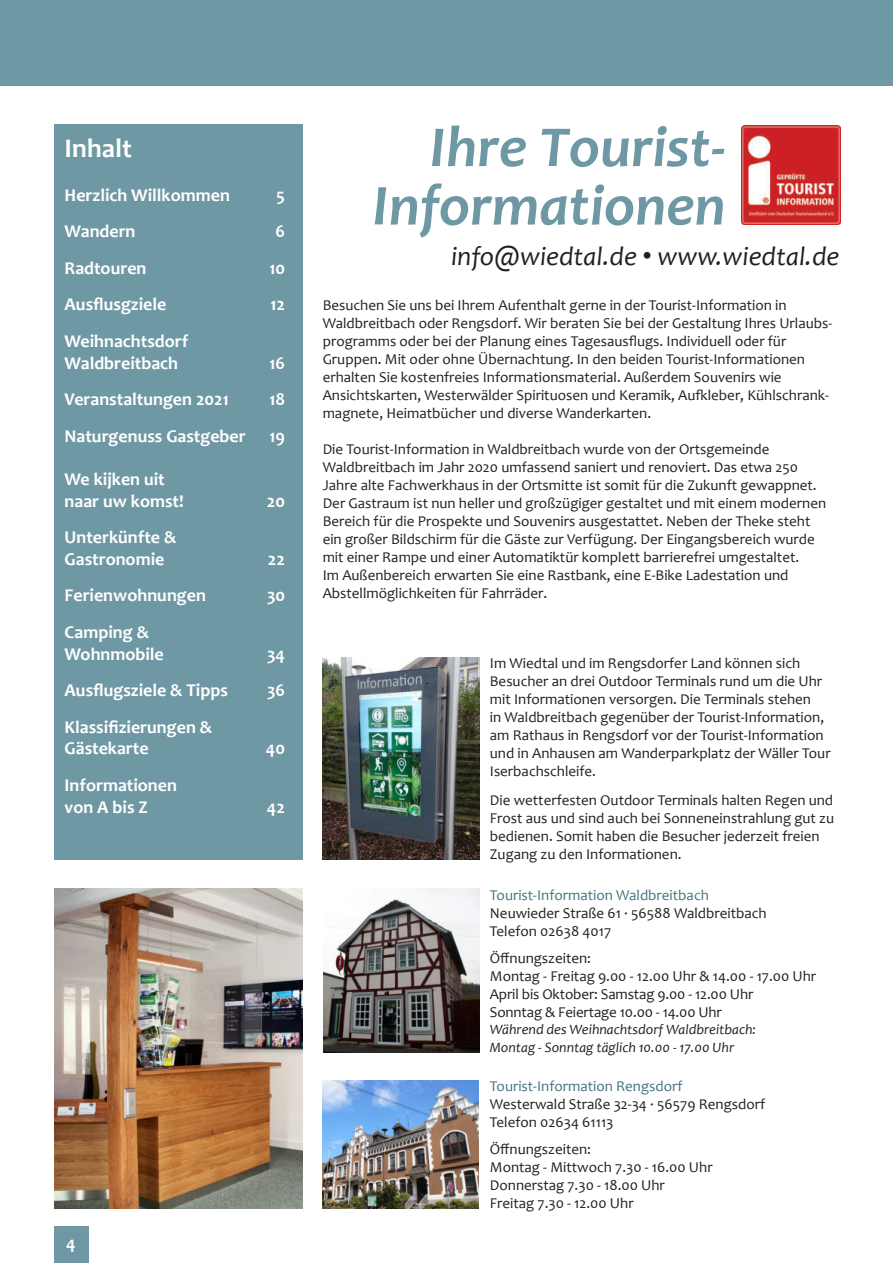
<style>
.page{position:relative;width:893px;height:1263px;background:#fff}
.page>*{position:absolute;margin:0;border:0;box-sizing:border-box;transform-origin:0 0}
.t1{font:italic 700 58.5px/58.5px "Candara";color:#6f98a5;text-align:right}
.t2{font:italic 27px "Candara";color:#231f20}
.t3{font:700 27px "Candara";color:#fff}
.t4{font:700 18px/21.6px "Candara";color:#fff}
.t5{font:15px/18px "Candara";color:#231f20}
.t6{font:15px "Candara";color:#45757e}
.t7{font:italic 14.25px/18px "Candara";color:#231f20}
.s1{font-family:"Arial";font-style:normal}
</style>
<div class="page">
<div style="left:54px;top:1226px;width:34px;height:37px;background:#6f98a5"></div>
<div style="left:0;top:0;width:893px;height:85px;background:#6f98a5"></div>
<div style="left:54px;top:124px;width:248px;height:735px;background:#6f98a5"></div>
<img style="left:323px;top:1081px;width:156px;height:128px">
<img style="left:323px;top:889px;width:156px;height:163px">
<img style="left:742px;top:125px;width:98px;height:99px">
<img style="left:323px;top:657px;width:156px;height:203px">
<img style="left:54px;top:889px;width:249px;height:320px">
<h2 class="t3" style="left:65px;top:135px;width:69px">Inhalt</h2>
<p class="t4" style="left:65px;top:185px;width:167px">Herzlich Willkommen</p>
<p class="t4" style="left:277px;top:185px;width:10px">5</p>
<p class="t4" style="left:65px;top:221px;width:72px">Wandern</p>
<p class="t4" style="left:276px;top:221px;width:11px">6</p>
<p class="t4" style="left:65px;top:258px;width:83px">Radtouren</p>
<p class="t4" style="left:269px;top:258px;width:17px">10</p>
<p class="t4" style="left:65px;top:293px;width:103px">Ausflusgziele</p>
<p class="t4" style="left:270px;top:293px;width:16px">12</p>
<p class="t4" style="left:65px;top:331px;width:125px">Weihnachtsdorf<br>Waldbreitbach</p>
<p class="t4" style="left:270px;top:353px;width:17px">16</p>
<p class="t4" style="left:65px;top:388px;width:166px">Veranstaltungen 2021</p>
<p class="t4" style="left:269px;top:388px;width:17px">18</p>
<p class="t4" style="left:65px;top:425px;width:183px">Naturgenuss Gastgeber</p>
<p class="t4" style="left:270px;top:425px;width:17px">19</p>
<p class="t4" style="left:65px;top:469px;width:121px">We kijken uit naar uw komst!</p>
<p class="t4" style="left:267px;top:490px;width:20px">20</p>
<p class="t4" style="left:65px;top:527px;width:113px">Unterkünfte &amp;<br>Gastronomie</p>
<p class="t4" style="left:268px;top:548px;width:19px">22</p>
<p class="t4" style="left:65px;top:584px;width:143px">Ferienwohnungen</p>
<p class="t4" style="left:267px;top:584px;width:20px">30</p>
<p class="t4" style="left:65px;top:621px;width:101px">Camping &amp;<br>Wohnmobile</p>
<p class="t4" style="left:267px;top:643px;width:20px">34</p>
<p class="t4" style="left:65px;top:679px;width:165px">Ausflugsziele &amp; Tipps</p>
<p class="t4" style="left:267px;top:679px;width:19px">36</p>
<p class="t4" style="left:65px;top:716px;width:149px">Klassifizierungen &amp;<br>Gästekarte</p>
<p class="t4" style="left:266px;top:737px;width:21px">40</p>
<p class="t4" style="left:65px;top:775px;width:114px">Informationen von A bis Z</p>
<p class="t4" style="left:267px;top:796px;width:20px">42</p>
<p class="t4" style="left:66px;top:1233px;width:11px">4</p>
<h1 class="t1" style="left:372px;top:122px;width:355px">Ihre Tourist-<br>Informationen</h1>
<h2 class="t2" style="left:451px;top:245px;width:390px">info@wiedtal.de <span class="s1">•</span> www.wiedtal.de</h2>
<p class="t5" style="left:323px;top:296px;width:511px">Besuchen Sie uns bei Ihrem Aufenthalt gerne in der Tourist-Information in Waldbreitbach oder Rengsdorf. Wir beraten Sie bei der Gestaltung Ihres Urlaubs&shy;programms oder bei der Planung eines Tagesausflugs. Individuell oder für Gruppen. Mit oder ohne Übernachtung. In den beiden Tourist-Informationen erhalten Sie kostenfreies Informationsmaterial. Außerdem Souvenirs wie Ansichtskarten, Westerwälder Spirituosen und Keramik, Aufkleber, Kühlschrank&shy;magnete, Heimatbücher und diverse Wanderkarten.</p>
<p class="t5" style="left:323px;top:440px;width:505px">Die Tourist-Information in Waldbreitbach wurde von der Ortsgemeinde Waldbreitbach im Jahr 2020 umfassend saniert und renoviert. Das etwa 250<br>Jahre alte Fachwerkhaus in der Ortsmitte ist somit für die Zukunft gewappnet.<br>Der Gastraum ist nun heller und großzügiger gestaltet und mit einem modernen Bereich für die Prospekte und Souvenirs ausgestattet. Neben der Theke steht ein großer Bildschirm für die Gäste zur Verfügung. Der Eingangsbereich wurde mit einer Rampe und einer Automatiktür komplett barrierefrei umgestaltet.<br>Im Außenbereich erwarten Sie eine Rastbank, eine E-Bike Ladestation und Abstellmöglichkeiten für Fahrräder.</p>
<p class="t5" style="left:490px;top:654px;width:342px">Im Wiedtal und im Rengsdorfer Land können sich Besucher an drei Outdoor Terminals rund um die Uhr mit Informationen versorgen. Die Terminals stehen<br>in Waldbreitbach gegenüber der Tourist-Information, am Rathaus in Rengsdorf vor der Tourist-Information und in Anhausen am Wanderparkplatz der Wäller Tour Iserbachschleife.</p>
<p class="t5" style="left:490px;top:791px;width:346px">Die wetterfesten Outdoor Terminals halten Regen und Frost aus und sind auch bei Sonneneinstrahlung gut zu bedienen. Somit haben die Besucher jederzeit freien Zugang zu den Informationen.</p>
<p class="t6" style="left:490px;top:888px;width:221px">Tourist-Information Waldbreitbach</p>
<p class="t5" style="left:490px;top:904px;width:278px">Neuwieder Straße 61 · 56588 Waldbreitbach<br>Telefon 02638 4017</p>
<p class="t5" style="left:490px;top:949px;width:328px">Öffnungszeiten:<br>Montag - Freitag 9.00 - 12.00 Uhr &amp; 14.00 - 17.00 Uhr April bis Oktober: Samstag 9.00 - 12.00 Uhr<br>Sonntag &amp; Feiertage 10.00 - 14.00 Uhr</p>
<p class="t7" style="left:490px;top:1021px;width:268px">Während des Weihnachtsdorf Waldbreitbach:<br>Montag - Sonntag täglich 10.00 - 17.00 Uhr</p>
<p class="t6" style="left:490px;top:1079px;width:194px">Tourist-Information Rengsdorf</p>
<p class="t5" style="left:490px;top:1095px;width:277px">Westerwald Straße 32-34 · 56579 Rengsdorf<br>Telefon 02634 61113</p>
<p class="t5" style="left:490px;top:1140px;width:224px">Öffnungszeiten:<br>Montag - Mittwoch 7.30 - 16.00 Uhr<br>Donnerstag 7.30 - 18.00 Uhr<br>Freitag 7.30 - 12.00 Uhr</p>
</div>
